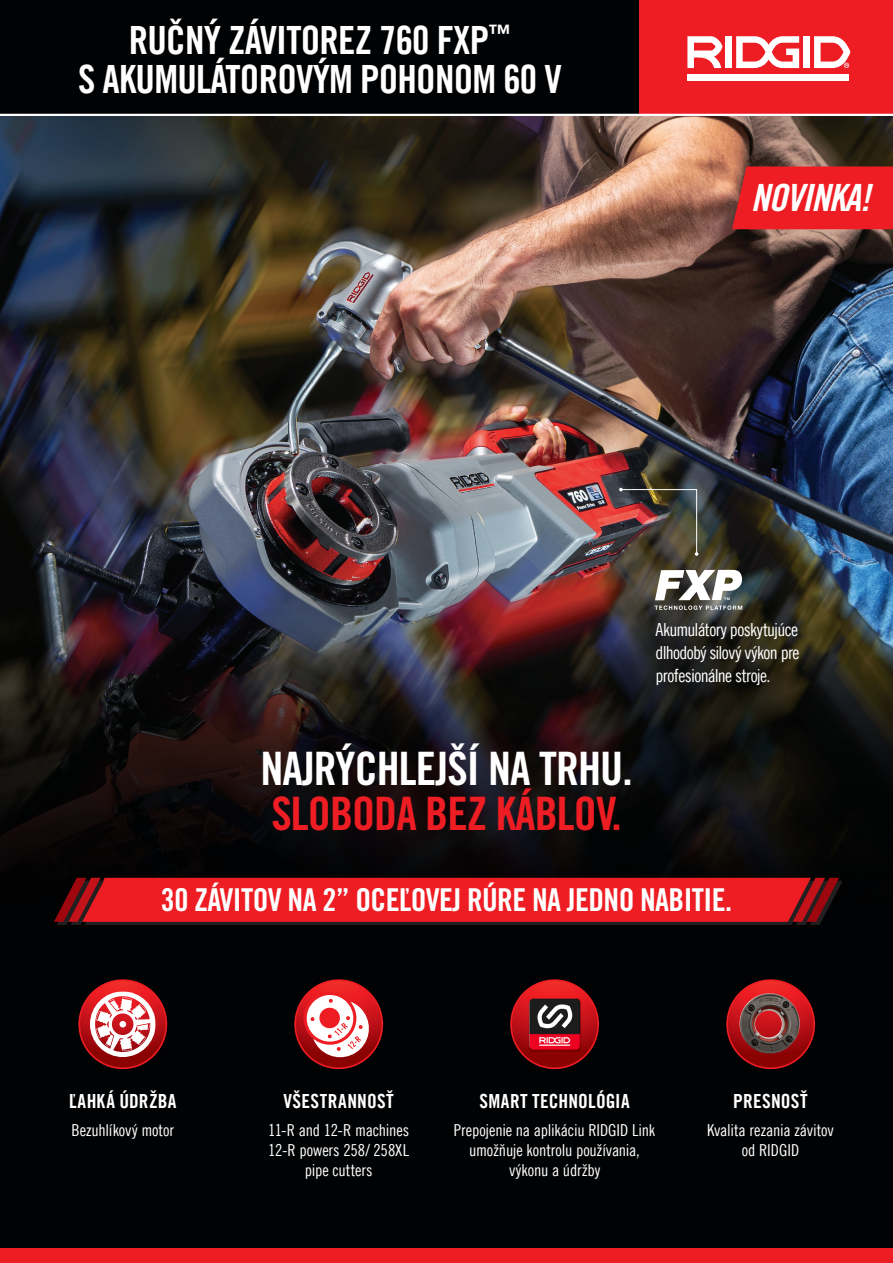
<style>
.page{position:relative;width:893px;height:1263px;background:#fff}
.page>*{position:absolute;margin:0;border:0;box-sizing:border-box;transform-origin:0 0}
.t1{font:46.05px/45px "Trade Gothic LT Pro Bd Cn 20";letter-spacing:-.02em;color:#fff}
.t2{font:39px/39px "Trade Gothic LT Com Bd Cn 20";letter-spacing:-.02em;color:#fff;text-align:center}
.t3{font:37.5px "Trade Gothic LT Pro Bd Cn 20 Obl";letter-spacing:-.03em;color:#fff}
.t4{font:31.5px "Trade Gothic LT Pro Bd Cn 20";letter-spacing:-.02em;color:#fff}
.t5{font:19.5px "Trade Gothic LT Com Bd Cn 20";letter-spacing:.015em;color:#fff}
.t6{font:18px/23px "Trade Gothic LT Com Cn 18";letter-spacing:-.04em;color:#fff;text-align:justify}
.t7{font:16.5px/19.8px "Trade Gothic LT Com Cn 18";letter-spacing:-.01em;color:#fff;text-align:center}
.s1{color:#ee1d23}
</style>
<div class="page">
<div style="left:0;top:119px;width:893px;height:1144px;background:#010203"></div>
<div style="left:0;top:0;width:893px;height:115px;background:#010203"></div>
<div style="left:640px;top:0;width:253px;height:115px;background:#ee1d23"></div>
<div style="left:687px;top:75px;width:162px;height:6px;background:#fff"></div>
<div style="left:725px;top:36px;width:7px;height:32px;background:#fff"></div>
<div style="left:803px;top:36px;width:7px;height:32px;background:#fff"></div>
<svg style="left:687px;top:36px;width:35px;height:32px"></svg>
<svg style="left:736px;top:36px;width:63px;height:32px"></svg>
<svg style="left:814px;top:36px;width:36px;height:32px"></svg>
<div style="left:0;top:1248px;width:893px;height:15px;background:#ee1d23"></div>
<hr style="left:0;top:114px;width:893px;height:1px;background:#fff">
<img style="left:0;top:116px;width:893px;height:765px">
<div style="left:732px;top:166px;width:161px;height:63px;background:#ee1d23"></div>
<svg style="left:81px;top:980px;width:85px;height:88px"></svg>
<div style="left:78px;top:979px;width:89px;height:90px;border:2px solid #ee1d23;border-radius:50%"></div>
<svg style="left:511px;top:980px;width:87px;height:88px"></svg>
<div style="left:510px;top:979px;width:89px;height:90px;border:2px solid #ee1d23;border-radius:50%"></div>
<img style="left:527px;top:996px;width:55px;height:56px">
<img style="left:529px;top:999px;width:51px;height:50px">
<img style="left:619px;top:488px;width:79px;height:68px">
<svg style="left:655px;top:570px;width:87px;height:40px;background:#9f9f9c"></svg>
<div style="left:85px;top:881px;width:729px;height:44px;background:#231f20"></div>
<svg style="left:796px;top:922px;width:14px;height:3px"></svg>
<svg style="left:57px;top:922px;width:29px;height:3px"></svg>
<svg style="left:810px;top:881px;width:32px;height:44px"></svg>
<svg style="left:54px;top:878px;width:785px;height:44px;background:#de1b21"></svg>
<svg style="left:728px;top:980px;width:86px;height:88px"></svg>
<img style="left:740px;top:993px;width:60px;height:60px">
<div style="left:726px;top:979px;width:89px;height:90px;border:2px solid #ee1d23;border-radius:50%"></div>
<svg style="left:295px;top:980px;width:87px;height:88px"></svg>
<p class="t2" style="left:78px;top:20px;width:485px">RUČNÝ ZÁVITOREZ 760 FXP<sup>™<br></sup>S AKUMULÁTOROVÝM POHONOM 60 V</p>
<p class="t3" style="left:751px;top:175px;width:121px">NOVINKA!</p>
<p class="t1" style="left:260px;top:746px;width:374px">NAJRÝCHLEJŠÍ NA TRHU.<br><span class="s1">SLOBODA BEZ KÁBLOV.</span></p>
<p class="t6" style="left:656px;top:618px;width:145px">Akumulátory poskytujúce dlhodobý silový výkon pre profesionálne stroje.</p>
<p class="t4" style="left:161px;top:881px;width:572px">30 ZÁVITOV NA 2” OCEĽOVEJ RÚRE NA JEDNO NABITIE.</p>
<p class="t5" style="left:69px;top:1089px;width:109px">ĽAHKÁ ÚDRŽBA</p>
<p class="t7" style="left:72px;top:1120px;width:104px">Bezuhlíkový motor</p>
<p class="t5" style="left:284px;top:1089px;width:112px">VŠESTRANNOSŤ</p>
<p class="t7" style="left:268px;top:1120px;width:143px">11-R and 12-R machines</p>
<p class="t7" style="left:268px;top:1140px;width:142px">12-R powers 258/ 258XL pipe cutters</p>
<p class="t5" style="left:480px;top:1089px;width:152px">SMART TECHNOLÓGIA</p>
<p class="t7" style="left:454px;top:1120px;width:203px">Prepojenie na aplikáciu RIDGID Link umožňuje kontrolu používania, výkonu a údržby</p>
<p class="t5" style="left:733px;top:1089px;width:76px">PRESNOSŤ</p>
<p class="t7" style="left:707px;top:1120px;width:128px">Kvalita rezania závitov od RIDGID</p>
</div>
